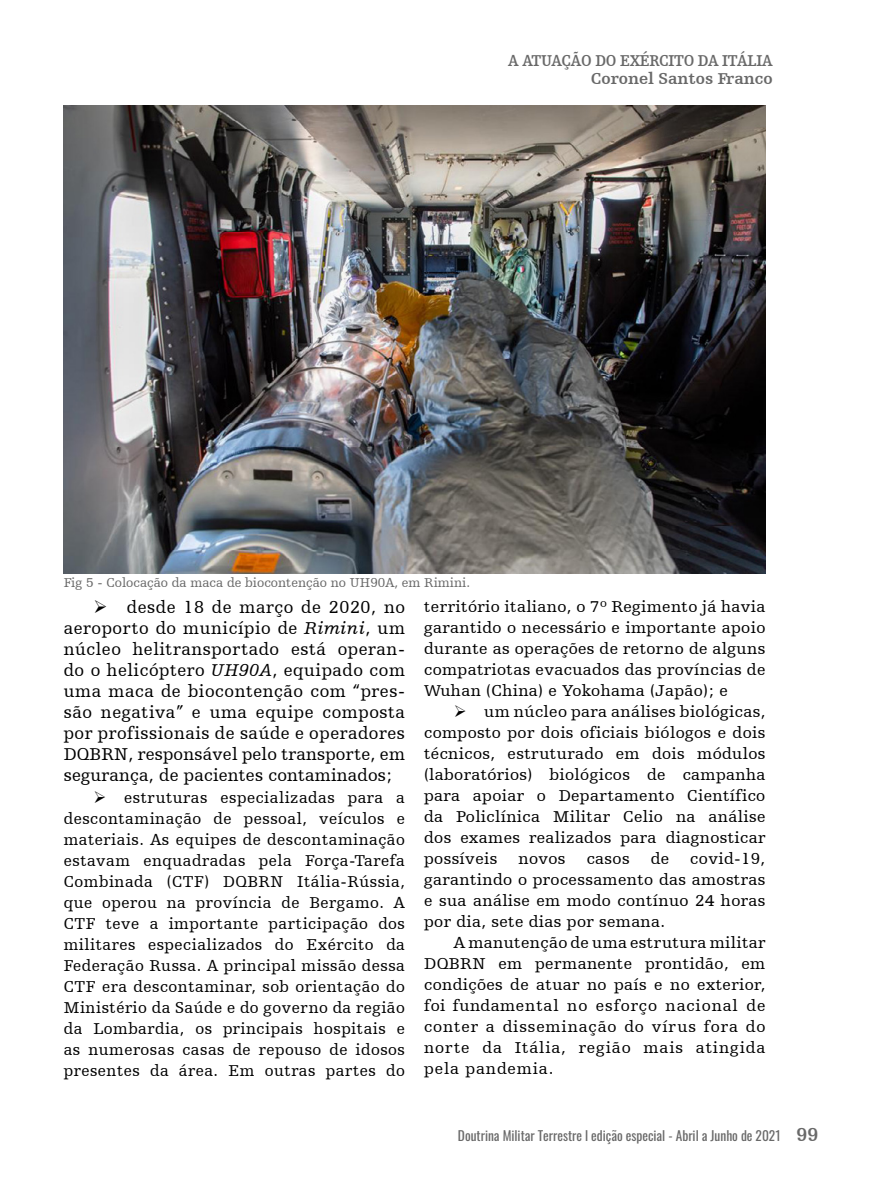
<style>
.page{position:relative;width:893px;height:1191px;background:#fff}
.page>*{position:absolute;margin:0;border:0;box-sizing:border-box;transform-origin:0 0}
.t1{font:18px/21px "Humanist Slabserif 712 BT";letter-spacing:.01em;color:#000;text-align:justify}
.t2{font:16.5px/21px "Humanist Slabserif 712 BT";letter-spacing:.02em;color:#000;text-align:justify}
.editorial{font:700 16.5px "Humanist Slabserif 712 BT";letter-spacing:-.02em;color:#696969;scale:.9 1}
.editorial-2{font:700 16.5px "Humanist Slabserif 712 BT";color:#696969}
.t3{font:13.5px "Humanist Slabserif 712 BT";color:#696969}
.t4{font:13.35px "Oswald";color:#696969}
.s1{font-style:italic}
.s2{font-family:"Humanist Slabserif 712 BT";font-weight:700;font-size:19.5px}
</style>
<div class="page">
<img style="left:64px;top:106px;width:701px;height:468px">
<p class="editorial" style="left:508px;top:50px;width:295px">A ATUAÇÃO DO EXÉRCITO DA ITÁLIA</p>
<p class="editorial-2" style="left:591px;top:68px;width:183px">Coronel Santos Franco</p>
<p class="t3" style="left:64px;top:574px;width:408px">Fig 5 - Colocação da maca de biocontenção no UH90A, em Rimini.</p>
<p class="t1" style="left:64px;top:596px;width:343px;text-indent:30px">➢ desde 18 de março de 2020, no aeroporto do município de <span class="s1">Rimini</span>, um núcleo helitransportado está operan&shy;do o helicóptero <span class="s1">UH90A</span>, equipado com uma maca de biocontenção com “pres&shy;são negativa” e uma equipe composta por profissionais de saúde e operadores DQBRN, responsável pelo transporte, em segurança, de pacientes contaminados;</p>
<p class="t2" style="left:64px;top:786px;width:343px;text-indent:30px">➢ estruturas especializadas para a descontaminação de pessoal, veículos e materiais. As equipes de descontaminação estavam enquadradas pela Força-Tarefa Combinada (CTF) DQBRN Itália-Rússia, que operou na província de Bergamo. A CTF teve a importante participação dos militares especializados do Exército da Federação Russa. A principal missão dessa CTF era descontaminar, sob orientação do Ministério da Saúde e do governo da região da Lombardia, os principais hospitais e as numerosas casas de repouso de idosos presentes da área. Em outras partes do</p>
<p class="t2" style="left:424px;top:596px;width:343px">território italiano, o 7º Regimento já havia garantido o necessário e importante apoio durante as operações de retorno de alguns compatriotas evacuados das províncias de Wuhan (China) e Yokohama (Japão); e</p>
<p class="t2" style="left:424px;top:701px;width:343px;text-indent:30px">➢ um núcleo para análises biológicas, composto por dois oficiais biólogos e dois técnicos, estruturado em dois módulos (laboratórios) biológicos de campanha para apoiar o Departamento Científico da Policlínica Militar Celio na análise dos exames realizados para diagnosticar possíveis</p>
<p class="t2" style="left:424px;top:848px;width:343px;text-indent:266px">covid-19, garantindo o processamento das amostras e sua análise em modo contínuo 24 horas por dia, sete dias por semana.</p>
<p class="t2" style="left:424px;top:932px;width:343px;text-indent:30px">A manutenção de uma estrutura militar DQBRN em permanente prontidão, em condições de atuar no país e no exterior, foi fundamental no esforço nacional de conter a disseminação do vírus fora do norte da Itália, região mais atingida pela pandemia.</p>
<p class="t2" style="left:518px;top:848px;width:49px">novos</p>
<p class="t2" style="left:587px;top:848px;width:44px">casos</p>
<p class="t2" style="left:651px;top:848px;width:20px">de</p>
<p class="t4" style="left:458px;top:1123px;width:362px">Doutrina Militar Terrestre l edição especial - Abril a Junho de 2021 <span class="s2">99</span></p>
</div>
